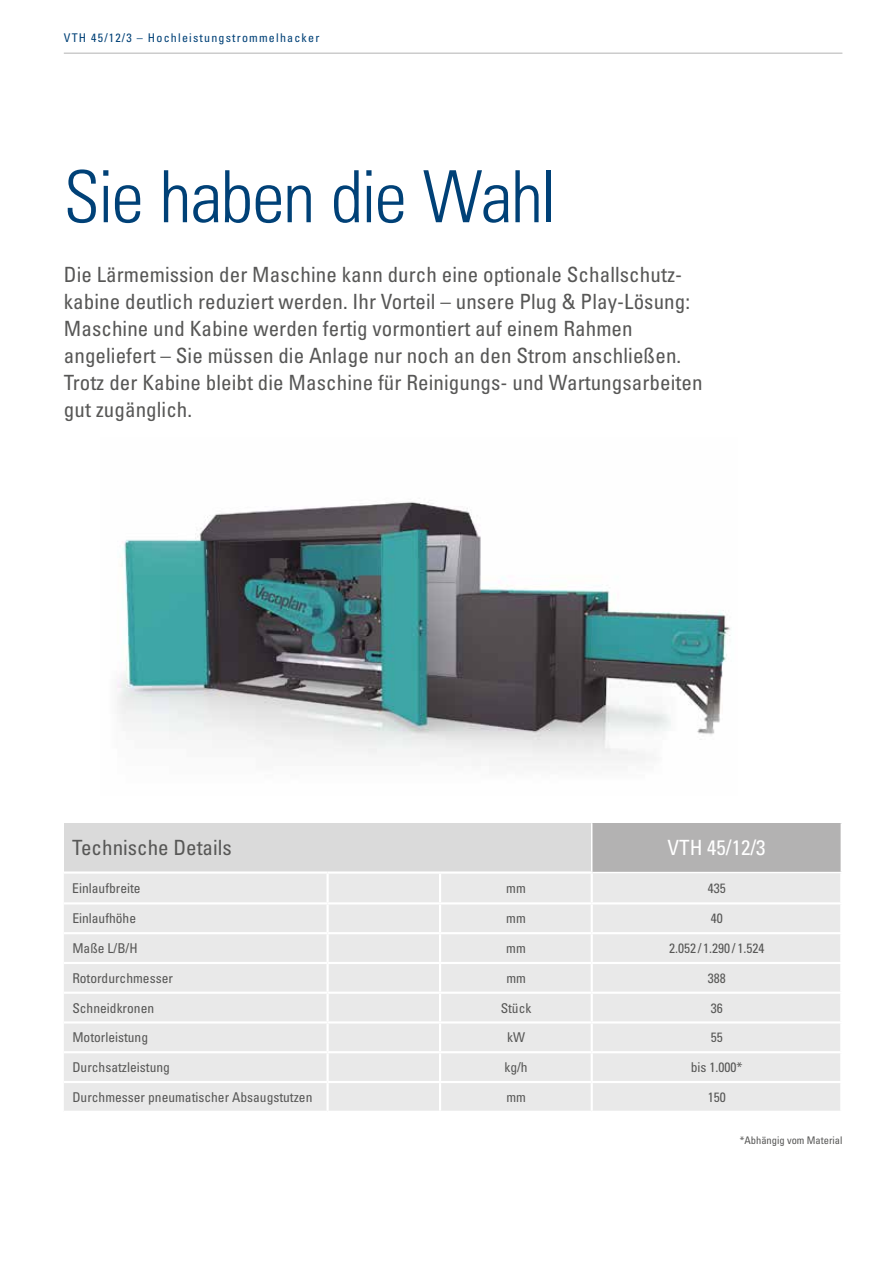
<style>
.page{position:relative;width:885px;height:1263px;background:#fff}
.page>*{position:absolute;margin:0;border:0;box-sizing:border-box;transform-origin:0 0}
.t1{font:300 condensed 72px "Univers LT Pro";letter-spacing:-.03em;color:#004177}
.t2{font:condensed 21px/27px "Univers LT Pro";letter-spacing:.005em;color:#575756}
.t3{font:condensed 21px "Univers LT Pro";color:#fff}
.t4{font:condensed 13.5px "Univers LT Pro";color:#575756}
.t5{font:condensed 12px "Univers LT Pro";letter-spacing:.1em;color:#004177}
.t6{font:condensed 10.5px "Univers LT Pro";color:#575756}
</style>
<div class="page">
<img style="left:117px;top:502px;width:614px;height:259px">
<hr style="left:64px;top:53px;width:778px;height:1px;background:#b3b2b2">
<div style="left:64px;top:823px;width:527px;height:49px;background:#dadada"></div>
<div style="left:591px;top:823px;width:250px;height:49px;background:#b3b2b2"></div>
<div style="left:64px;top:873px;width:776px;height:238px;background:#e9e9e9"></div>
<hr style="left:64px;top:902px;width:263px;height:2px;background:#fff">
<hr style="left:327px;top:902px;width:113px;height:2px;background:#fff">
<hr style="left:440px;top:902px;width:151px;height:2px;background:#fff">
<hr style="left:591px;top:902px;width:251px;height:2px;background:#fff">
<hr style="left:64px;top:932px;width:263px;height:2px;background:#fff">
<hr style="left:327px;top:932px;width:113px;height:2px;background:#fff">
<hr style="left:440px;top:932px;width:151px;height:2px;background:#fff">
<hr style="left:591px;top:932px;width:251px;height:2px;background:#fff">
<hr style="left:64px;top:962px;width:263px;height:2px;background:#fff">
<hr style="left:327px;top:962px;width:113px;height:2px;background:#fff">
<hr style="left:440px;top:962px;width:151px;height:2px;background:#fff">
<hr style="left:591px;top:962px;width:251px;height:2px;background:#fff">
<hr style="left:64px;top:992px;width:263px;height:2px;background:#fff">
<hr style="left:327px;top:992px;width:113px;height:2px;background:#fff">
<hr style="left:440px;top:992px;width:151px;height:2px;background:#fff">
<hr style="left:591px;top:992px;width:251px;height:2px;background:#fff">
<hr style="left:64px;top:1021px;width:263px;height:2px;background:#fff">
<hr style="left:327px;top:1021px;width:113px;height:2px;background:#fff">
<hr style="left:440px;top:1021px;width:151px;height:2px;background:#fff">
<hr style="left:591px;top:1021px;width:251px;height:2px;background:#fff">
<hr style="left:64px;top:1051px;width:263px;height:2px;background:#fff">
<hr style="left:327px;top:1051px;width:113px;height:2px;background:#fff">
<hr style="left:440px;top:1051px;width:151px;height:2px;background:#fff">
<hr style="left:591px;top:1051px;width:251px;height:2px;background:#fff">
<hr style="left:64px;top:1081px;width:263px;height:2px;background:#fff">
<hr style="left:327px;top:1081px;width:113px;height:2px;background:#fff">
<hr style="left:440px;top:1081px;width:151px;height:2px;background:#fff">
<hr style="left:591px;top:1081px;width:251px;height:2px;background:#fff">
<hr style="left:326px;top:874px;width:2px;height:28px;background:#fff">
<hr style="left:439px;top:874px;width:2px;height:28px;background:#fff">
<hr style="left:590px;top:874px;width:2px;height:28px;background:#fff">
<hr style="left:326px;top:904px;width:2px;height:28px;background:#fff">
<hr style="left:439px;top:904px;width:2px;height:28px;background:#fff">
<hr style="left:590px;top:904px;width:2px;height:28px;background:#fff">
<hr style="left:326px;top:934px;width:2px;height:28px;background:#fff">
<hr style="left:439px;top:934px;width:2px;height:28px;background:#fff">
<hr style="left:590px;top:934px;width:2px;height:28px;background:#fff">
<hr style="left:326px;top:964px;width:2px;height:28px;background:#fff">
<hr style="left:439px;top:964px;width:2px;height:28px;background:#fff">
<hr style="left:590px;top:964px;width:2px;height:28px;background:#fff">
<hr style="left:326px;top:994px;width:2px;height:27px;background:#fff">
<hr style="left:439px;top:994px;width:2px;height:27px;background:#fff">
<hr style="left:590px;top:994px;width:2px;height:27px;background:#fff">
<hr style="left:326px;top:1023px;width:2px;height:28px;background:#fff">
<hr style="left:439px;top:1023px;width:2px;height:28px;background:#fff">
<hr style="left:590px;top:1023px;width:2px;height:28px;background:#fff">
<hr style="left:326px;top:1053px;width:2px;height:28px;background:#fff">
<hr style="left:439px;top:1053px;width:2px;height:28px;background:#fff">
<hr style="left:590px;top:1053px;width:2px;height:28px;background:#fff">
<hr style="left:326px;top:1083px;width:2px;height:28px;background:#fff">
<hr style="left:439px;top:1083px;width:2px;height:28px;background:#fff">
<hr style="left:590px;top:1083px;width:2px;height:28px;background:#fff">
<hr style="left:64px;top:871px;width:263px;height:3px;background:#fff">
<hr style="left:327px;top:871px;width:113px;height:3px;background:#fff">
<hr style="left:440px;top:871px;width:152px;height:3px;background:#fff">
<hr style="left:591px;top:823px;width:1px;height:48px;background:#fff">
<hr style="left:840px;top:823px;width:2px;height:49px;background:#fff">
<p class="t5" style="left:64px;top:30px;width:257px">VTH 45/12/3 – Hochleistungstrommelhacker</p>
<h1 class="t1" style="left:64px;top:148px;width:494px">Sie haben die Wahl</h1>
<p class="t2" style="left:64px;top:261px;width:640px">Die Lärmemission der Maschine kann durch eine optionale Schallschutz&shy;kabine deutlich reduziert werden. Ihr Vorteil – unsere Plug &amp; Play-Lösung:<br>Maschine und Kabine werden fertig vormontiert auf einem Rahmen angeliefert – Sie müssen die Anlage nur noch an den Strom anschließen.<br>Trotz der Kabine bleibt die Maschine für Reinigungs- und Wartungsarbeiten gut zugänglich.</p>
<p class="t2" style="left:72px;top:834px;width:161px">Technische Details</p>
<p class="t3" style="left:667px;top:835px;width:99px">VTH 45/12/3</p>
<p class="t4" style="left:72px;top:880px;width:70px">Einlaufbreite</p>
<p class="t4" style="left:506px;top:880px;width:21px">mm</p>
<p class="t4" style="left:707px;top:880px;width:19px">435</p>
<p class="t4" style="left:72px;top:910px;width:65px">Einlaufhöhe</p>
<p class="t4" style="left:506px;top:910px;width:21px">mm</p>
<p class="t4" style="left:710px;top:910px;width:13px">40</p>
<p class="t4" style="left:72px;top:939px;width:67px">Maße L/B/H</p>
<p class="t4" style="left:506px;top:939px;width:21px">mm</p>
<p class="t4" style="left:669px;top:939px;width:97px">2.052 / 1.290 / 1.524</p>
<p class="t4" style="left:72px;top:969px;width:102px">Rotordurchmesser</p>
<p class="t4" style="left:506px;top:969px;width:21px">mm</p>
<p class="t4" style="left:707px;top:969px;width:19px">388</p>
<p class="t4" style="left:72px;top:999px;width:83px">Schneidkronen</p>
<p class="t4" style="left:500px;top:999px;width:32px">Stück</p>
<p class="t4" style="left:710px;top:999px;width:13px">36</p>
<p class="t4" style="left:72px;top:1029px;width:77px">Motorleistung</p>
<p class="t4" style="left:507px;top:1029px;width:19px">kW</p>
<p class="t4" style="left:710px;top:1029px;width:13px">55</p>
<p class="t4" style="left:72px;top:1059px;width:99px">Durchsatzleistung</p>
<p class="t4" style="left:504px;top:1059px;width:25px">kg/h</p>
<p class="t4" style="left:690px;top:1059px;width:53px">bis 1.000*</p>
<p class="t4" style="left:72px;top:1088px;width:241px">Durchmesser pneumatischer Absaugstutzen</p>
<p class="t4" style="left:506px;top:1088px;width:21px">mm</p>
<p class="t4" style="left:707px;top:1088px;width:19px">150</p>
<p class="t6" style="left:739px;top:1133px;width:104px">*Abhängig vom Material</p>
</div>
